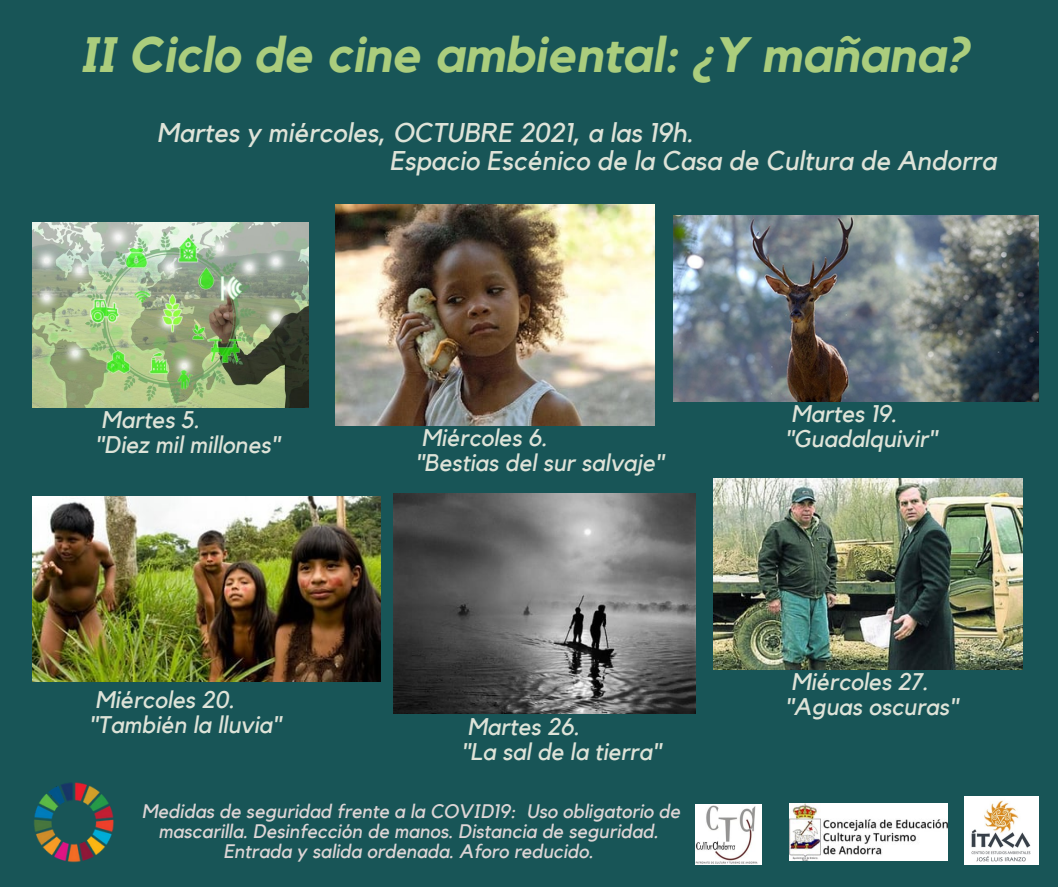
<style>
.page{position:relative;width:1058px;height:887px;background:#fff}
.page>*{position:absolute;margin:0;border:0;box-sizing:border-box;transform-origin:0 0}
.t1{font:italic 700 49.5px "Kollektif";color:#abcd7d}
.t2{font:italic 27px "Kollektif";color:#dee3d8}
.t3{font:italic 24px "Kollektif";color:#dee3d8}
.t4{font:italic 19.5px/20.2px "Kollektif";color:#ddd5d5;text-align:center}
</style>
<div class="page">
<div style="left:0;top:0;width:1058px;height:886px;background:#185557"></div>
<img style="left:789px;top:803px;width:158px;height:57px">
<img style="left:695px;top:804px;width:66px;height:60px">
<img style="left:964px;top:796px;width:74px;height:68px">
<img style="left:336px;top:205px;width:318px;height:220px">
<img style="left:673px;top:215px;width:365px;height:186px">
<img style="left:32px;top:496px;width:349px;height:185px">
<img style="left:394px;top:493px;width:301px;height:220px">
<img style="left:713px;top:478px;width:309px;height:192px">
<img style="left:32px;top:223px;width:277px;height:184px">
<img style="left:34px;top:782px;width:80px;height:81px">
<p class="t1" style="left:80px;top:32px;width:890px">II Ciclo de cine ambiental: ¿Y mañana?</p>
<p class="t2" style="left:157px;top:120px;width:538px">Martes y miércoles, OCTUBRE 2021, a las 19h.</p>
<p class="t2" style="left:389px;top:148px;width:608px">Espacio Escénico de la Casa de Cultura de Andorra</p>
<p class="t3" style="left:101px;top:409px;width:100px">Martes 5.</p>
<p class="t3" style="left:95px;top:434px;width:186px">"Diez mil millones"</p>
<p class="t3" style="left:421px;top:427px;width:127px">Miércoles 6.</p>
<p class="t3" style="left:415px;top:452px;width:250px">"Bestias del sur salvaje"</p>
<p class="t3" style="left:95px;top:689px;width:141px">Miércoles 20.</p>
<p class="t3" style="left:89px;top:713px;width:194px">"También la lluvia"</p>
<p class="t3" style="left:467px;top:715px;width:114px">Martes 26.</p>
<p class="t3" style="left:461px;top:740px;width:201px">"La sal de la tierra"</p>
<p class="t4" style="left:142px;top:801px;width:540px">Medidas de seguridad frente a la COVID19: Uso obligatorio de mascarilla. Desinfección de manos. Distancia de seguridad.<br>Entrada y salida ordenada. Aforo reducido.</p>
<p class="t3" style="left:791px;top:402px;width:107px">Martes 19.</p>
<p class="t3" style="left:784px;top:427px;width:154px">"Guadalquivir"</p>
<p class="t3" style="left:791px;top:671px;width:139px">Miércoles 27.</p>
<p class="t3" style="left:784px;top:695px;width:175px">"Aguas oscuras"</p>
</div>
